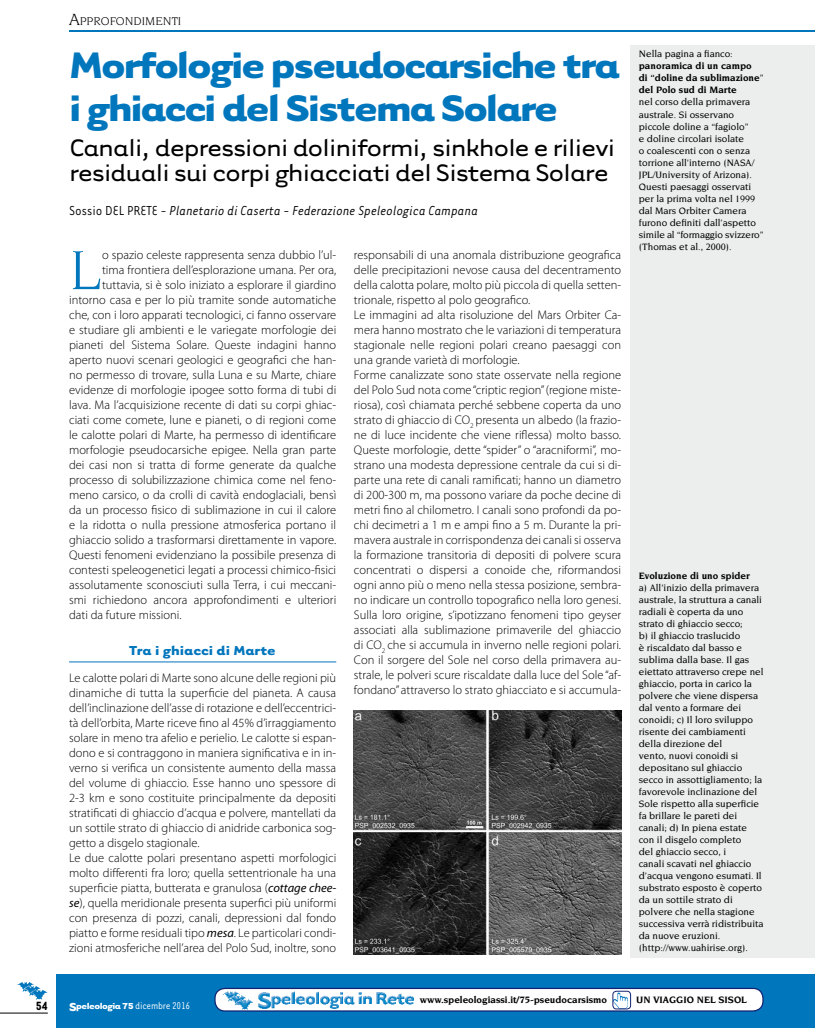
<style>
.page{position:relative;width:815px;height:1028px;background:#fff}
.page>*{position:absolute;margin:0;border:0;box-sizing:border-box;transform-origin:0 0}
.t1{font:59.38px "Novarese";color:#0076bd}
.t2{font:700 42.5px/43.8px "Tarzana Wide";letter-spacing:-.05em;color:#0076bd}
.t3{font:27.5px/25px "Tarzana Wide";letter-spacing:-.05em;color:#000}
.t4{font:italic 15px "Tarzana Narrow";color:#000}
.t5{font:700 15px "Tarzana Wide";color:#0076bd}
.t6{font:700 13.75px "Tarzana Narrow";color:#000}
.t7{font:300 12.5px/15px "Myriad Pro";color:#000}
.t8{font:12.25px "Novarese";color:#000}
.t9{font:500 10px/12px "Novarese";color:#000}
.t10{font:700 10px/12px "Novarese";color:#000}
.t11{font:700 10px "Tarzana Wide";letter-spacing:-.05em;color:#fff}
.s1{font-size:17.5px}
.s2{font-style:normal}
.s3{font-weight:400;font-style:italic}
.s4{font-weight:500}
.s5{font-size:13.5px}
.s6{font-family:"Tarzana Narrow";font-weight:400;font-size:11.25px}
</style>
<div class="page">
<div style="left:57px;top:974px;width:758px;height:54px;background:#0076bd"></div>
<hr style="left:0;top:1012px;width:48px;height:1px;background:#000">
<img style="left:18px;top:982px;width:30px;height:18px">
<hr style="left:69px;top:30px;width:746px;height:2px;background:#0076bd">
<div style="left:630px;top:45px;width:185px;height:912px;background:#eceded"></div>
<hr style="left:69px;top:661px;width:267px;height:1px;background:#0076bd">
<img style="left:354px;top:710px;width:267px;height:244px">
<div style="left:215px;top:988px;width:548px;height:23px;background:#fff;border-radius:10px"></div>
<div style="left:214px;top:987px;width:550px;height:24px;border:1px solid #122372;border-radius:10px"></div>
<img style="left:613px;top:991px;width:18px;height:18px">
<div style="left:613px;top:991px;width:18px;height:18px;border:1px solid #122372;border-radius:4px"></div>
<img style="left:223px;top:991px;width:191px;height:18px">
<p class="t8" style="left:69px;top:14px;width:114px"><span class="s1">A</span>PPROFONDIMENTI</p>
<h2 class="t2" style="left:69px;top:40px;width:553px">Morfologie pseudocarsiche tra i ghiacci del Sistema Solare</h2>
<h3 class="t3" style="left:69px;top:134px;width:548px">Canali, depressioni doliniformi, sinkhole e rilievi residuali sui corpi ghiacciati del Sistema Solare</h3>
<p class="t4" style="left:69px;top:201px;width:411px"><span class="s2">Sossio Del Prete -</span> Planetario di Caserta - Federazione Speleologica Campana</p>
<h1 class="t1" style="left:69px;top:238px;width:35px">L</h1>
<p class="t7" style="left:102px;top:247px;width:236px">o spazio celeste rappresenta senza dubbio l’ul-</p>
<p class="t7" style="left:102px;top:262px;width:236px">tima frontiera dell’esplorazione umana. Per ora,</p>
<p class="t7" style="left:102px;top:277px;width:236px">tuttavia, si è solo iniziato a esplorare il giardino</p>
<p class="t7" style="left:69px;top:292px;width:269px">intorno casa e per lo più tramite sonde automatiche</p>
<p class="t7" style="left:69px;top:307px;width:269px">che, con i loro apparati tecnologici, ci fanno osservare</p>
<p class="t7" style="left:69px;top:322px;width:269px">e studiare gli ambienti e le variegate morfologie dei</p>
<p class="t7" style="left:69px;top:337px;width:269px">pianeti del Sistema Solare. Queste indagini hanno</p>
<p class="t7" style="left:69px;top:352px;width:269px">aperto nuovi scenari geologici e geografici che han-</p>
<p class="t7" style="left:69px;top:367px;width:269px">no permesso di trovare, sulla Luna e su Marte, chiare</p>
<p class="t7" style="left:69px;top:382px;width:269px">evidenze di morfologie ipogee sotto forma di tubi di</p>
<p class="t7" style="left:69px;top:397px;width:269px">lava. Ma l’acquisizione recente di dati su corpi ghiac-</p>
<p class="t7" style="left:69px;top:412px;width:269px">ciati come comete, lune e pianeti, o di regioni come</p>
<p class="t7" style="left:69px;top:427px;width:269px">le calotte polari di Marte, ha permesso di identificare</p>
<p class="t7" style="left:69px;top:442px;width:269px">morfologie pseudocarsiche epigee. Nella gran parte</p>
<p class="t7" style="left:69px;top:457px;width:269px">dei casi non si tratta di forme generate da qualche</p>
<p class="t7" style="left:69px;top:472px;width:269px">processo di solubilizzazione chimica come nel feno-</p>
<p class="t7" style="left:69px;top:487px;width:269px">meno carsico, o da crolli di cavità endoglaciali, bensì</p>
<p class="t7" style="left:69px;top:502px;width:269px">da un processo fisico di sublimazione in cui il calore</p>
<p class="t7" style="left:69px;top:517px;width:269px">e la ridotta o nulla pressione atmosferica portano il</p>
<p class="t7" style="left:69px;top:532px;width:269px">ghiaccio solido a trasformarsi direttamente in vapore.</p>
<p class="t7" style="left:69px;top:547px;width:269px">Questi fenomeni evidenziano la possibile presenza di</p>
<p class="t7" style="left:69px;top:562px;width:269px">contesti speleogenetici legati a processi chimico-fisici</p>
<p class="t7" style="left:69px;top:577px;width:269px">assolutamente sconosciuti sulla Terra, i cui meccani-</p>
<p class="t7" style="left:69px;top:592px;width:269px">smi richiedono ancora approfondimenti e ulteriori</p>
<p class="t7" style="left:69px;top:607px;width:114px">dati da future missioni.</p>
<p class="t5" style="left:130px;top:640px;width:148px">Tra i ghiacci di Marte</p>
<p class="t7" style="left:69px;top:670px;width:269px">Le calotte polari di Marte sono alcune delle regioni più dinamiche di tutta la superficie del pianeta. A causa dell’inclinazione dell’asse di rotazione e dell’eccentrici&shy;tà dell’orbita, Marte riceve fino al 45% d’irraggiamento solare in meno tra afelio e perielio. Le calotte si espan&shy;dono e si contraggono in maniera significativa e in in&shy;verno si verifica un consistente aumento della massa del volume di ghiaccio. Esse hanno uno spessore di 2-3 km e sono costituite principalmente da depositi stratificati di ghiaccio d’acqua e polvere, mantellati da un sottile strato di ghiaccio di anidride carbonica sog&shy;getto a disgelo stagionale.<br>Le due calotte polari presentano aspetti morfologici molto differenti fra loro; quella settentrionale ha una superficie piatta, butterata e granulosa (<span class="s3">cottage chee&shy;se</span>), quella meridionale presenta superfici più uniformi con presenza di pozzi, canali, depressioni dal fondo piatto e forme residuali tipo <span class="s3">mesa</span>. Le particolari condi&shy;zioni atmosferiche nell’area del Polo Sud, inoltre, sono</p>
<p class="t7" style="left:354px;top:247px;width:269px">responsabili di una anomala distribuzione geografica delle precipitazioni nevose causa del decentramento della calotta polare, molto più piccola di quella setten&shy;trionale, rispetto al polo geografico.<br>Le immagini ad alta risoluzione del Mars Orbiter Ca&shy;mera hanno mostrato che le variazioni di temperatura stagionale nelle regioni polari creano paesaggi con una grande varietà di morfologie.<br>Forme canalizzate sono state osservate nella regione del Polo Sud nota come “criptic region” (regione miste&shy;riosa), così chiamata perché sebbene coperta da uno strato di ghiaccio di CO<sub>2</sub> presenta un albedo (la frazio&shy;ne di luce incidente che viene riflessa) molto basso.<br>Queste morfologie, dette “spider” o “aracniformi”, mo&shy;strano una modesta depressione centrale da cui si di&shy;parte una rete di canali ramificati; hanno un diametro di 200-300 m, ma possono variare da poche decine di metri fino al chilometro. I canali sono profondi da po&shy;chi decimetri a 1 m e ampi fino a 5 m. Durante la pri&shy;mavera australe in corrispondenza dei canali si osserva la formazione transitoria di depositi di polvere scura concentrati o dispersi a conoide che, riformandosi ogni anno più o meno nella stessa posizione, sembra&shy;no indicare un controllo topografico nella loro genesi.<br>Sulla loro origine, s’ipotizzano fenomeni tipo geyser associati alla sublimazione primaverile del ghiaccio di CO<sub>2</sub> che si accumula in inverno nelle regioni polari.<br>Con il sorgere del Sole nel corso della primavera au&shy;strale, le polveri scure riscaldate dalla luce del Sole “af&shy;fondano” attraverso lo strato ghiacciato e si accumula-</p>
<p class="t9" style="left:639px;top:48px;width:95px">Nella pagina a fianco:</p>
<p class="t10" style="left:639px;top:60px;width:126px">panoramica di un campo<br>di “doline da sublimazione<span class="s4">” </span>del Polo sud di Marte</p>
<p class="t9" style="left:639px;top:96px;width:126px">nel corso della primavera australe. Si osservano piccole doline a “fagiolo”<br>e doline circolari isolate<br>o coalescenti con o senza torrione all’interno (NASA/<br>JPL/University of Arizona).<br>Questi paesaggi osservati per la prima volta nel 1999 dal Mars Orbiter Camera furono definiti dall’aspetto simile al “formaggio svizzero” (Thomas et al., 2000).</p>
<p class="t10" style="left:639px;top:569px;width:113px">Evoluzione di uno spider</p>
<p class="t9" style="left:639px;top:581px;width:126px">a) All’inizio della primavera australe, la struttura a canali radiali è coperta da uno strato di ghiaccio secco;<br>b) il ghiaccio traslucido<br>è riscaldato dal basso e sublima dalla base. Il gas eiettato attraverso crepe nel ghiaccio, porta in carico la polvere che viene dispersa dal vento a formare dei conoidi; c) Il loro sviluppo risente dei cambiamenti della direzione del<br>vento, nuovi conoidi si depositano sul ghiaccio secco in assottigliamento; la favorevole inclinazione del<br>Sole rispetto alla superficie fa brillare le pareti dei canali; d) In piena estate con il disgelo completo<br>del ghiaccio secco, i<br>canali scavati nel ghiaccio d’acqua vengono esumati. Il substrato esposto è coperto da un sottile strato di polvere che nella stagione successiva verrà ridistribuita da nuove eruzioni. (http://www.uahirise.org).</p>
<p class="t6" style="left:36px;top:997px;width:14px">54</p>
<p class="t11" style="left:69px;top:999px;width:123px"><span class="s5">S</span>peleologia 75 <span class="s6">dicembre 2016</span></p>
<p class="t10" style="left:420px;top:994px;width:189px">www.speleologiassi.it/75-pseudocarsismo</p>
<p class="t10" style="left:636px;top:994px;width:105px">UN viaggio nel sisOL</p>
</div>
